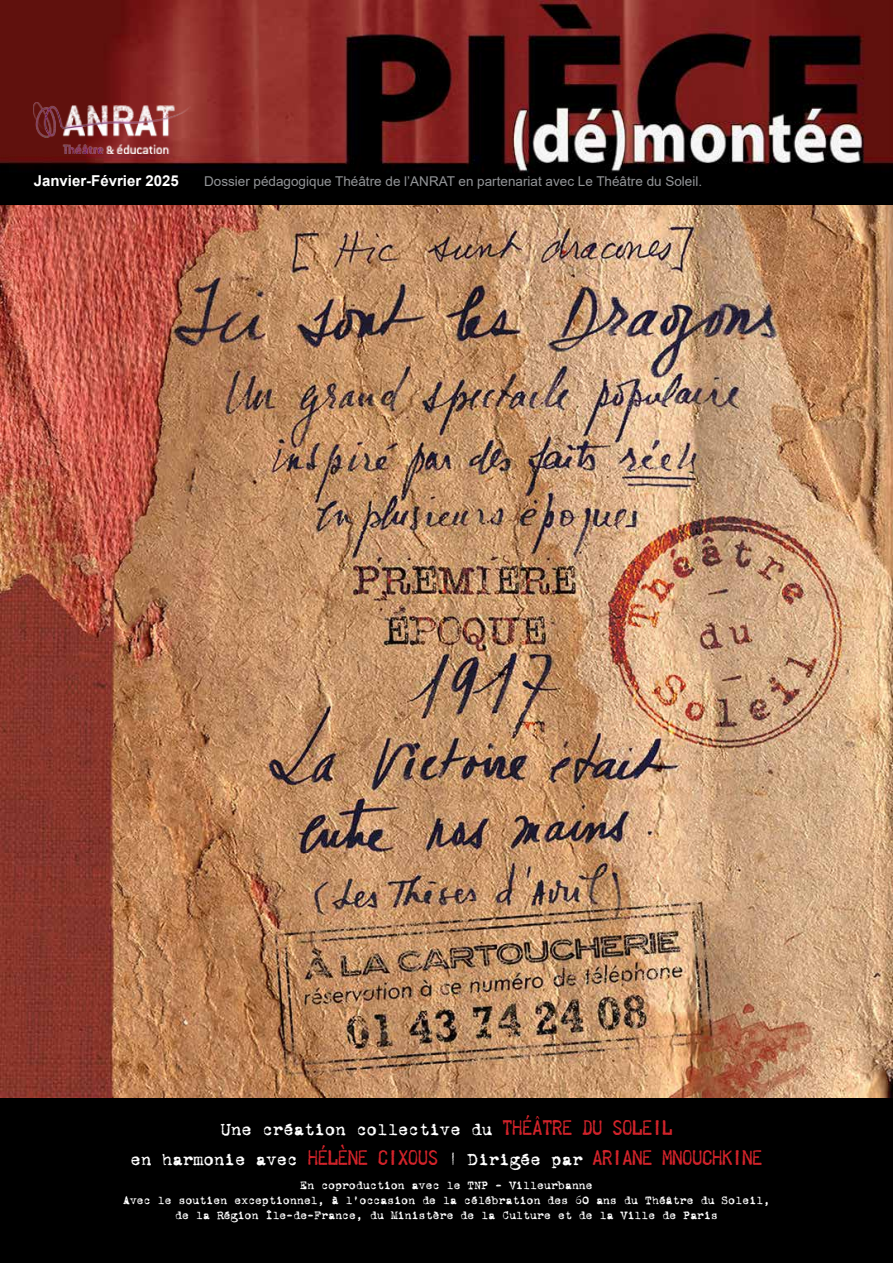
<style>
.page{position:relative;width:893px;height:1263px;background:#fff}
.page>*{position:absolute;margin:0;border:0;box-sizing:border-box;transform-origin:0 0}
.t1{font:18px "Telegraphem";letter-spacing:-.03em;color:#d2232a}
.t2{font:18px "VT Corona";letter-spacing:-.02em;color:#fff}
.t3{font:700 15px "Arial";color:#fff}
.t4{font:13.5px "Arial";color:#939598}
.t5{font:12px/15px "VT Corona";letter-spacing:-.02em;color:#fff;text-align:center}
.s1{font-family:"Telegraphem";color:#d2232a}
.s2{font-family:"VT Corona";color:#fff}
.s3{color:#fff}
</style>
<div class="page">
<div style="left:0;top:1097px;width:893px;height:166px;background:#000"></div>
<img style="left:0;top:0;width:893px;height:1097px">
<img style="left:33px;top:102px;width:158px;height:51px">
<p class="t3" style="left:34px;top:171px;width:147px">Janvier-Février 2025</p>
<p class="t4" style="left:204px;top:172px;width:500px">Dossier pédagogique Théâtre de l’ANRAT en partenariat avec Le Théâtre du Soleil.</p>
<h1 class="t2" style="left:220px;top:1120px;width:454px">Une création collective du <span class="s1">THÉÂTRE DU SOLEIL</span></h1>
<h1 class="t1" style="left:130px;top:1145px;width:634px"><span class="s2">en harmonie avec</span> HÉLÈNE CIXOUS <span class="s3">|</span> <span class="s2">Dirigée par</span> ARIANE MNOUCHKINE</h1>
<p class="t5" style="left:123px;top:1178px;width:649px">En coproduction avec le TNP - Villeurbanne<br>Avec le soutien exceptionnel, à l’occasion de la célébration des 60 ans du Théâtre du Soleil, de la Région Île-de-France, du Ministère de la Culture et de la Ville de Paris</p>
</div>
